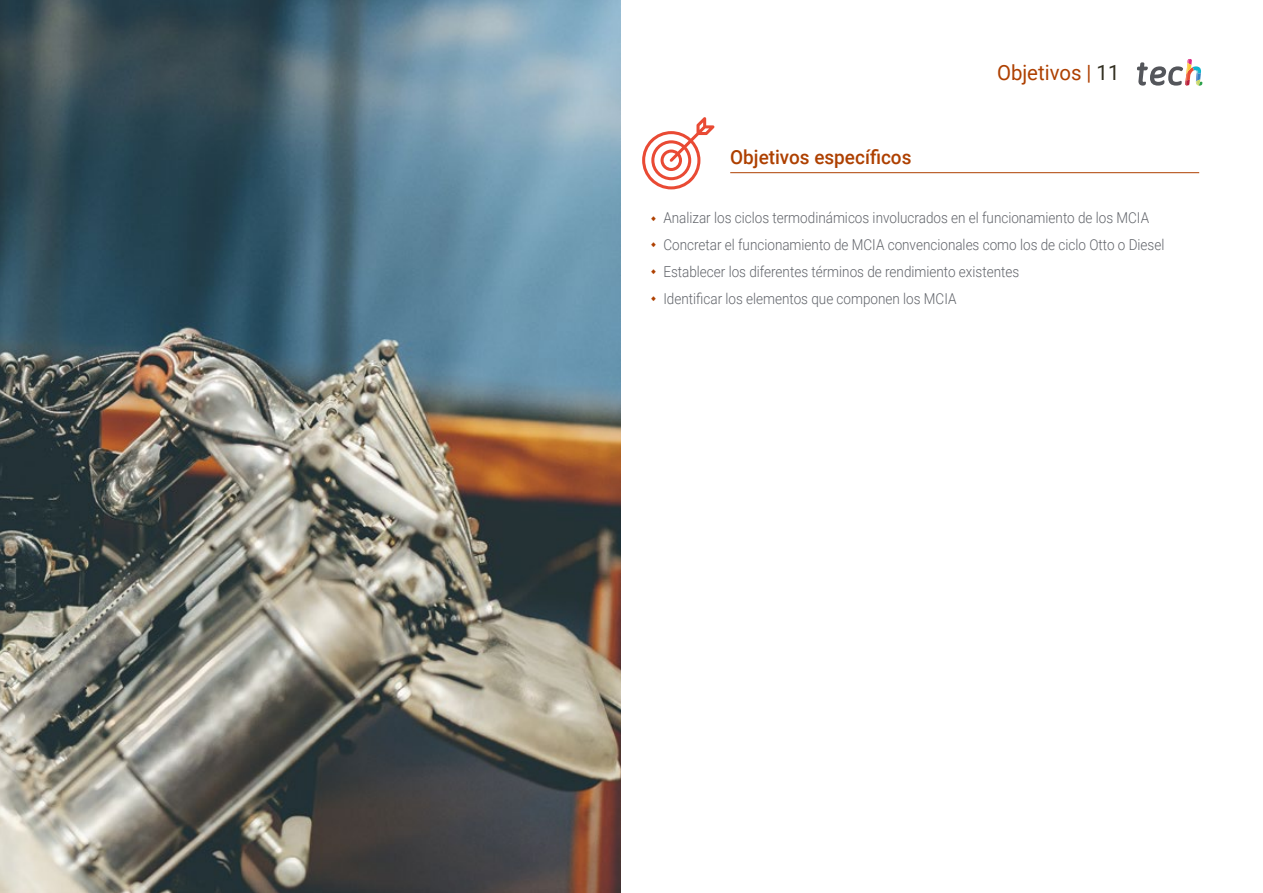
<style>
.page{position:relative;width:1263px;height:893px;background:#fff}
.page>*{position:absolute;margin:0;border:0;box-sizing:border-box;transform-origin:0 0}
.t1{font:21px "Roboto";color:#ae4000}
.t2{font:500 19.5px "Roboto";color:#ae4000}
.t3{font:300 15px/26.7px "Roboto";color:#61646a;scale:.9 1}
.s1{color:#312e20}
</style>
<div class="page">
<hr style="left:730px;top:172px;width:469px;height:1px;background:#ae4000">
<svg style="left:642px;top:117px;width:72px;height:72px"></svg>
<img style="left:0;top:0;width:621px;height:893px">
<svg style="left:1137px;top:59px;width:65px;height:27px"></svg>
<h2 class="t2" style="left:730px;top:144px;width:183px">Objetivos específicos</h2>
<h1 class="t1" style="left:997px;top:57px;width:124px">Objetivos | <span class="s1">11</span></h1>
<p class="t3" style="left:663px;top:204px;width:558px">Analizar los ciclos termodinámicos involucrados en el funcionamiento de los MCIA Concretar el funcionamiento de MCIA convencionales como los de ciclo Otto o Diesel Establecer los diferentes términos de rendimiento existentes<br>Identificar los elementos que componen los MCIA</p>
</div>
